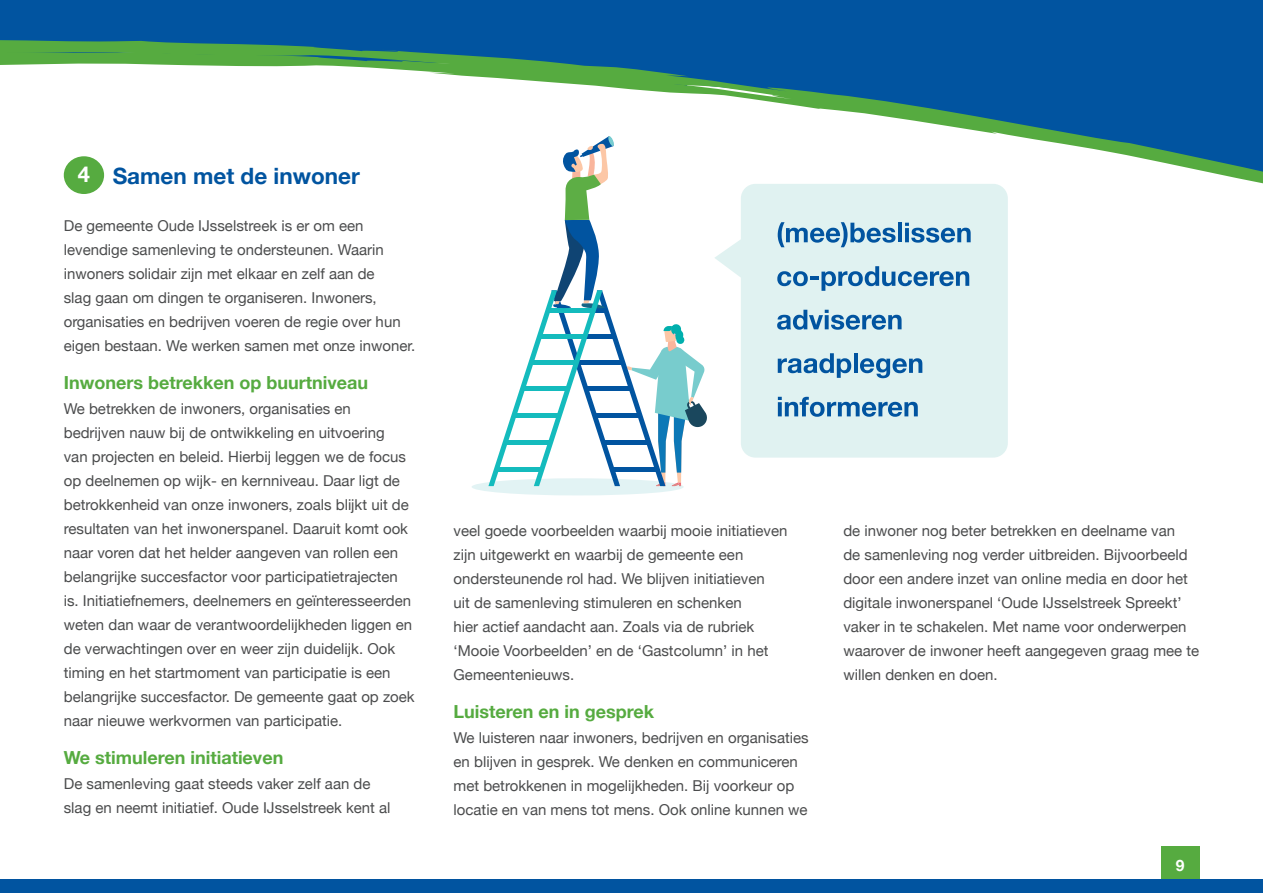
<style>
.page{position:relative;width:1263px;height:893px;background:#fff}
.page>*{position:absolute;margin:0;border:0;box-sizing:border-box;transform-origin:0 0}
.Kop-Blauw-2{font:700 22.5px "Helvetica Neue";color:#0154a0}
.t1{font:700 21.9px "Helvetica Neue";color:#fff}
.paragraph-groen-bold{font:700 18px "Helvetica Neue";color:#56ab40}
.t2{font:700 15.6px "Helvetica Neue";color:#fff}
.broodtekst{font:15px/24px "Helvetica Neue";color:#4b4c4d}
</style>
<div class="page">
<div style="left:0;top:879px;width:1263px;height:14px;background:#0154a0"></div>
<div style="left:1161px;top:846px;width:38px;height:33px;background:#56ab40"></div>
<div style="left:0;top:0;width:1263px;height:40px;background:#0154a0"></div>
<svg style="left:0;top:40px;width:1263px;height:154px"></svg>
<div style="left:64px;top:156px;width:40px;height:38px;background:#56ab40;border-radius:50%"></div>
<svg style="left:472px;top:136px;width:236px;height:359px"></svg>
<svg style="left:714px;top:184px;width:294px;height:274px;background:#e3f3f2"></svg>
<svg style="left:778px;top:222px;width:117px;height:25px;background:#90b9d3"></svg>
<hr style="left:898px;top:223px;width:4px;height:19px;background:#0154a0">
<svg style="left:905px;top:223px;width:66px;height:20px"></svg>
<svg style="left:777px;top:266px;width:192px;height:25px;background:#9ac1d7"></svg>
<svg style="left:777px;top:310px;width:124px;height:20px;background:#82afcf"></svg>
<svg style="left:778px;top:353px;width:73px;height:25px;background:#8fb8d3"></svg>
<hr style="left:854px;top:353px;width:4px;height:20px;background:#0154a0">
<svg style="left:860px;top:358px;width:62px;height:20px"></svg>
<svg style="left:778px;top:397px;width:140px;height:20px;background:#85b1cf"></svg>
<p class="t1" style="left:78px;top:157px;width:14px">4</p>
<p class="Kop-Blauw-2" style="left:113px;top:158px;width:249px">Samen met de inwoner</p>
<p class="broodtekst" style="left:64px;top:215px;width:353px">De gemeente Oude IJsselstreek is er om een levendige samenleving te ondersteunen. Waarin inwoners solidair zijn met elkaar en zelf aan de<br>slag gaan om dingen te organiseren. Inwoners, organisaties en bedrijven voeren de regie over hun eigen bestaan. We werken samen met onze inwoner.</p>
<p class="paragraph-groen-bold" style="left:64px;top:369px;width:306px">Inwoners betrekken op buurtniveau</p>
<p class="broodtekst" style="left:64px;top:398px;width:352px">We betrekken de inwoners, organisaties en bedrijven nauw bij de ontwikkeling en uitvoering<br>van projecten en beleid. Hierbij leggen we de focus op deelnemen op wijk- en kernniveau. Daar ligt de betrokkenheid van onze inwoners, zoals blijkt uit de resultaten van het inwonerspanel. Daaruit komt ook naar voren dat het helder aangeven van rollen een belangrijke succesfactor voor participatietrajecten is. Initiatiefnemers, deelnemers en geïnteresseerden weten dan waar de verantwoordelijkheden liggen en de verwachtingen over en weer zijn duidelijk. Ook timing en het startmoment van participatie is een belangrijke succesfactor. De gemeente gaat op zoek naar nieuwe werkvormen van participatie.</p>
<p class="paragraph-groen-bold" style="left:64px;top:744px;width:221px">We stimuleren initiatieven</p>
<p class="broodtekst" style="left:64px;top:773px;width:328px">De samenleving gaat steeds vaker zelf aan de slag en neemt initiatief. Oude IJsselstreek kent al</p>
<p class="broodtekst" style="left:454px;top:519px;width:335px">veel goede voorbeelden waarbij mooie initiatieven zijn uitgewerkt en waarbij de gemeente een ondersteunende rol had. We blijven initiatieven<br>uit de samenleving stimuleren en schenken<br>hier actief aandacht aan. Zoals via de rubriek ‘Mooie Voorbeelden’ en de ‘Gastcolumn’ in het Gemeentenieuws.</p>
<p class="paragraph-groen-bold" style="left:454px;top:697px;width:202px">Luisteren en in gesprek</p>
<p class="broodtekst" style="left:454px;top:726px;width:357px">We luisteren naar inwoners, bedrijven en organisaties en blijven in gesprek. We denken en communiceren met betrokkenen in mogelijkheden. Bij voorkeur op locatie en van mens tot mens. Ook online kunnen we</p>
<p class="broodtekst" style="left:843px;top:519px;width:357px">de inwoner nog beter betrekken en deelname van<br>de samenleving nog verder uitbreiden. Bijvoorbeeld door een andere inzet van online media en door het digitale inwonerspanel ‘Oude IJsselstreek Spreekt’ vaker in te schakelen. Met name voor onderwerpen waarover de inwoner heeft aangegeven graag mee te willen denken en doen.</p>
<p class="t2" style="left:1176px;top:853px;width:10px">9</p>
</div>
